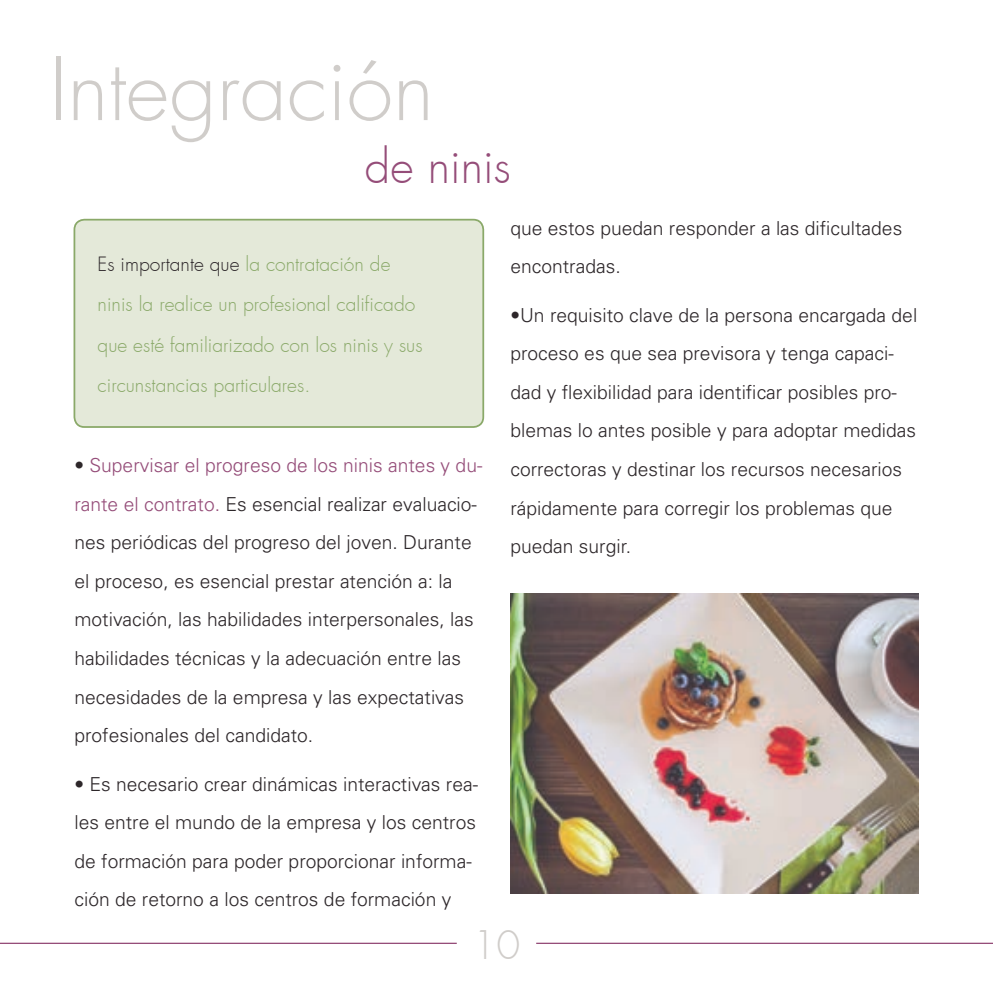
<style>
.page{position:relative;width:993px;height:993px;background:#fff}
.page>*{position:absolute;margin:0;border:0;box-sizing:border-box;transform-origin:0 0}
.t1{font:300 84px "Futura";color:#d0cdca}
.t2{font:300 45.5px "Futura";color:#954d79}
.t3{font:300 38.5px "Futura";color:#d0cdca}
.t4{font:300 19.25px/38.5px "Univers";color:#2d272a}
.t5{font:300 19.25px/40.2px "Futura";color:#8aa969}
.s1{color:#2d272a}
.s2{color:#954d79}
</style>
<div class="page">
<hr style="left:0;top:942px;width:456px;height:1px;background:#954d79">
<hr style="left:536px;top:942px;width:456px;height:1px;background:#954d79">
<div style="left:74px;top:219px;width:410px;height:208px;background:#e4e9d9"></div>
<div style="left:74px;top:219px;width:410px;height:208px;border:2px solid #8aa969;border-radius:10px"></div>
<img style="left:510px;top:593px;width:408px;height:300px">
<h1 class="t1" style="left:50px;top:35px;width:386px">Integración</h1>
<h2 class="t2" style="left:365px;top:137px;width:147px">de ninis</h2>
<p class="t5" style="left:98px;top:244px;width:326px"><span class="s1">es importante que</span> la contratación de ninis la realice un profesional calificado que esté familiarizado con los ninis y sus circunstancias particulares.</p>
<p class="t4" style="left:74px;top:445px;width:409px">• <span class="s2">Supervisar el progreso de los ninis antes y du&shy;rante el contrato.</span> Es esencial realizar evaluacio&shy;nes periódicas del progreso del joven. Durante el proceso, es esencial prestar atención a: la motivación, las habilidades interpersonales, las habilidades técnicas y la adecuación entre las necesidades de la empresa y las expectativas profesionales del candidato.</p>
<p class="t4" style="left:74px;top:763px;width:405px">• Es necesario crear dinámicas interactivas rea&shy;les entre el mundo de la empresa y los centros de formación para poder proporcionar informa&shy;ción de retorno a los centros de formación y</p>
<p class="t4" style="left:510px;top:208px;width:393px">que estos puedan responder a las dificultades encontradas.</p>
<p class="t4" style="left:510px;top:295px;width:408px">•Un requisito clave de la persona encargada del proceso es que sea previsora y tenga capaci&shy;dad y flexibilidad para identificar posibles pro&shy;blemas lo antes posible y para adoptar medidas correctoras y destinar los recursos necesarios rápidamente para corregir los problemas que puedan surgir.</p>
<h3 class="t3" style="left:472px;top:920px;width:49px">10</h3>
</div>
